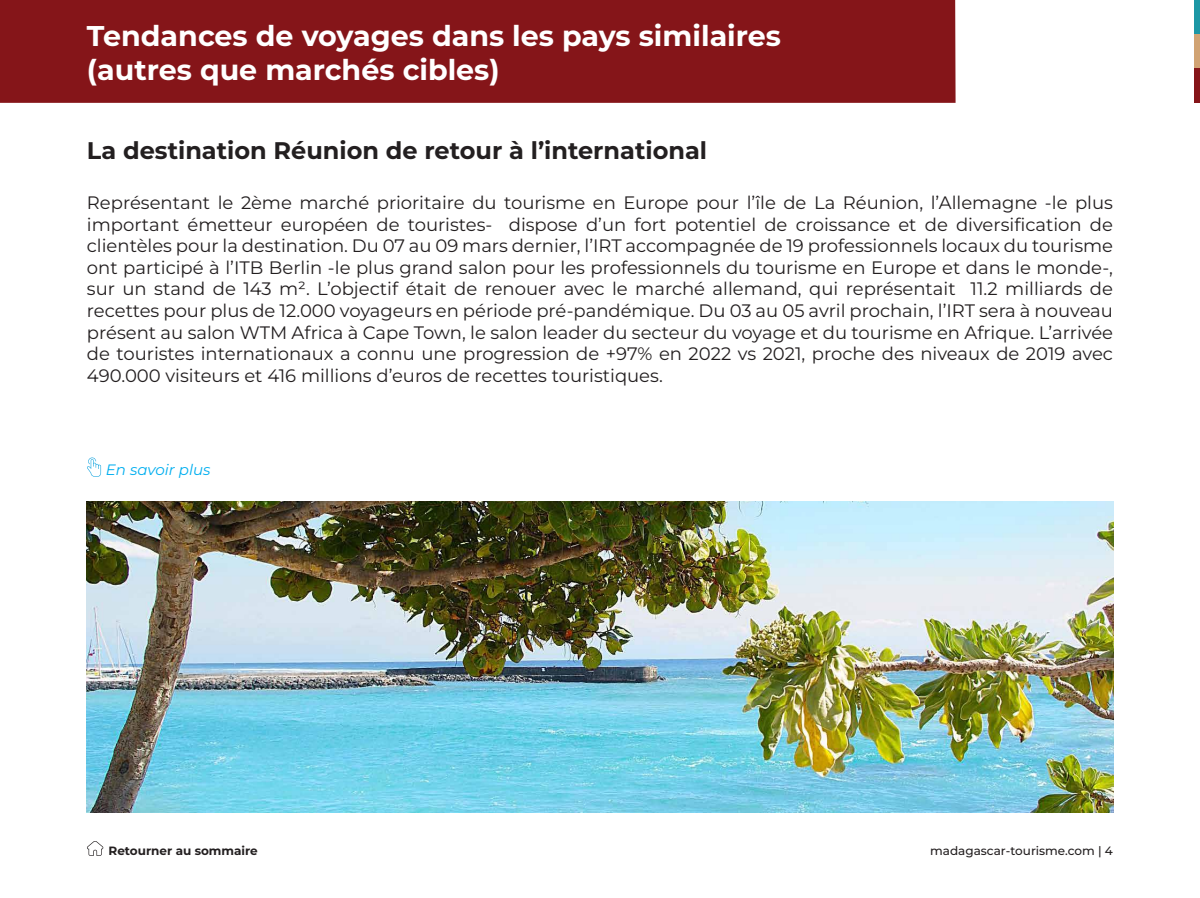
<style>
.page{position:relative;width:1200px;height:898px;background:#fff}
.page>*{position:absolute;margin:0;border:0;box-sizing:border-box;transform-origin:0 0}
.Theme{font:700 28.5px/34.2px "Montserrat";color:#fff}
.TITRE{font:700 24px "Montserrat";color:#231f20}
.texte{font:18px/21.6px "Montserrat";color:#231f20;text-align:justify}
.en_savoir_plu{font:italic 15px "Montserrat";color:#00aeef}
.t1{font:500 12px "Montserrat";color:#231f20}
.Retourner{font:700 12px "Montserrat";color:#231f20}
</style>
<div class="page">
<div style="left:1194px;top:0;width:5px;height:34px;background:#1d97a5"></div>
<div style="left:1194px;top:34px;width:5px;height:35px;background:#d1a373"></div>
<div style="left:1194px;top:69px;width:5px;height:34px;background:#851519"></div>
<div style="left:0;top:0;width:955px;height:103px;background:#851519"></div>
<svg style="left:87px;top:457px;width:14px;height:19px"></svg>
<img style="left:87px;top:501px;width:1025px;height:311px">
<svg style="left:87px;top:841px;width:16px;height:14px"></svg>
<p class="Theme" style="left:87px;top:18px;width:695px">Tendances de voyages dans les pays similaires (autres que marchés cibles)</p>
<p class="TITRE" style="left:87px;top:135px;width:621px">La destination Réunion de retour à l’international</p>
<p class="texte" style="left:87px;top:191px;width:1027px">Représentant le 2ème marché prioritaire du tourisme en Europe pour l’île de La Réunion, l’Allemagne -le plus important émetteur européen de touristes- dispose d’un fort potentiel de croissance et de diversification de clientèles pour la destination. Du 07 au 09 mars dernier, l’IRT accompagnée de 19 professionnels locaux du tourisme ont participé à l’ITB Berlin -le plus grand salon pour les professionnels du tourisme en Europe et dans le monde-, sur un stand de 143 m². L’objectif était de renouer avec le marché allemand, qui représentait 11.2 milliards de recettes pour plus de 12.000 voyageurs en période pré-pandémique. Du 03 au 05 avril prochain, l’IRT sera à nouveau présent au salon WTM Africa à Cape Town, le salon leader du secteur du voyage et du tourisme en Afrique. L’arrivée de touristes internationaux a connu une progression de +97% en 2022 vs 2021, proche des niveaux de 2019 avec 490.000 visiteurs et 416 millions d’euros de recettes touristiques.</p>
<p class="en_savoir_plu" style="left:106px;top:459px;width:106px">En savoir plus</p>
<p class="Retourner" style="left:108px;top:842px;width:151px">Retourner au sommaire</p>
<p class="t1" style="left:929px;top:842px;width:184px">madagascar-tourisme.com | 4</p>
</div>
